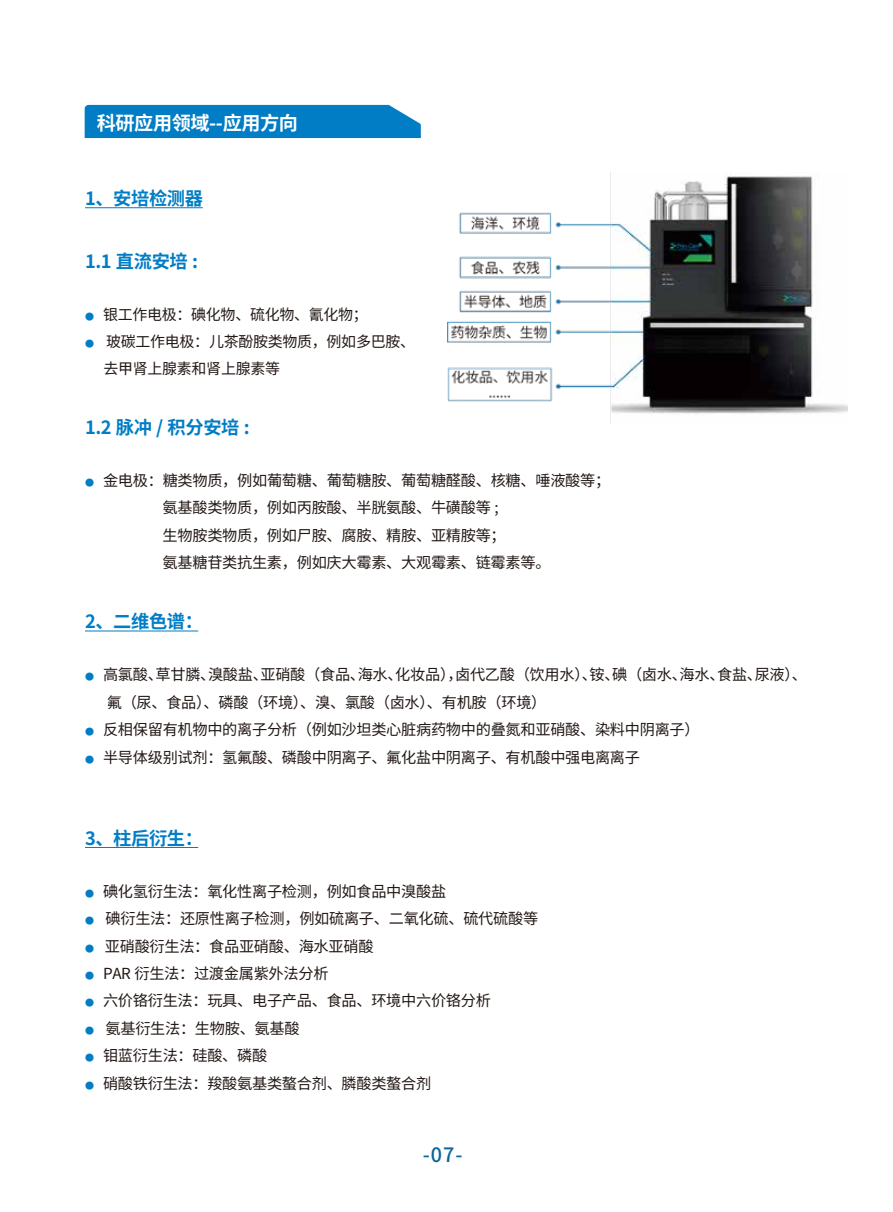
<style>
.page{position:relative;width:893px;height:1212px;background:#fff}
.page>*{position:absolute;margin:0;border:0;box-sizing:border-box;transform-origin:0 0}
.t1{font:500 19.8px "Source Han Sans CN";color:#0a6697}
.t2{font:700 19.2px "Noto Sans Hans";letter-spacing:-.02em;color:#fff}
.t3{font:700 18.3px "Noto Sans Hans";letter-spacing:-.02em;color:#007dc5}
.t4{font:15.15px/27.5px "Noto Sans Hans";letter-spacing:-.02em;color:#221815}
.t5{font:15px/27.5px "Noto Sans Hans";letter-spacing:-.02em;color:#221815}
.s1{font-size:9px;color:#007dc5}
</style>
<div class="page">
<hr style="left:85px;top:207px;width:118px;height:1px;background:#007dc5">
<hr style="left:85px;top:630px;width:113px;height:1px;background:#007dc5">
<hr style="left:85px;top:847px;width:113px;height:1px;background:#007dc5">
<img style="left:448px;top:173px;width:399px;height:250px">
<div style="left:85px;top:105px;width:336px;height:33px;background:#007dc5"></div>
<p class="t2" style="left:97px;top:112px;width:203px">科研应用领域--应用方向</p>
<p class="t3" style="left:85px;top:188px;width:120px">1、安培检测器</p>
<p class="t3" style="left:85px;top:251px;width:114px">1.1 直流安培 :</p>
<p class="t5" style="left:85px;top:301px;width:284px"><span class="s1">●</span> 银工作电极：碘化物、硫化物、氰化物；</p>
<p class="t5" style="left:103px;top:328px;width:313px;text-indent:-18px"><span class="s1">●</span> 玻碳工作电极：儿茶酚胺类物质，例如多巴胺、去甲肾上腺素和肾上腺素等</p>
<p class="t3" style="left:85px;top:417px;width:166px">1.2 脉冲 / 积分安培 :</p>
<p class="t4" style="left:163px;top:467px;width:449px;text-indent:-78px"><span class="s1">●</span> 金电极：糖类物质，例如葡萄糖、葡萄糖胺、葡萄糖醛酸、核糖、唾液酸等；氨基酸类物质，例如丙胺酸、半胱氨酸、牛磺酸等 ;<br>生物胺类物质，例如尸胺、腐胺、精胺、亚精胺等；<br>氨基糖苷类抗生素，例如庆大霉素、大观霉素、链霉素等。</p>
<p class="t3" style="left:85px;top:611px;width:120px">2、二维色谱：</p>
<p class="t4" style="left:107px;top:661px;width:702px;text-indent:-22px"><span class="s1">●</span> 高氯酸、草甘膦、溴酸盐、亚硝酸（食品、海水、化妆品），卤代乙酸（饮用水）、铵、碘（卤水、海水、食盐、尿液）、氟（尿、食品）、磷酸（环境）、溴、氯酸（卤水）、有机胺（环境）</p>
<p class="t4" style="left:85px;top:716px;width:616px"><span class="s1">●</span> 反相保留有机物中的离子分析（例如沙坦类心脏病药物中的叠氮和亚硝酸、染料中阴离子）</p>
<p class="t4" style="left:85px;top:743px;width:557px"><span class="s1">●</span> 半导体级别试剂：氢氟酸、磷酸中阴离子、氟化盐中阴离子、有机酸中强电离离子</p>
<p class="t3" style="left:85px;top:828px;width:120px">3、柱后衍生：</p>
<p class="t4" style="left:85px;top:878px;width:363px"><span class="s1">●</span> 碘化氢衍生法：氧化性离子检测，例如食品中溴酸盐</p>
<p class="t4" style="left:85px;top:905px;width:455px"><span class="s1">●</span> 碘衍生法：还原性离子检测，例如硫离子、二氧化硫、硫代硫酸等</p>
<p class="t4" style="left:85px;top:933px;width:290px"><span class="s1">●</span> 亚硝酸衍生法：食品亚硝酸、海水亚硝酸</p>
<p class="t4" style="left:85px;top:960px;width:245px"><span class="s1">●</span> PAR 衍生法：过渡金属紫外法分析</p>
<p class="t4" style="left:85px;top:987px;width:407px"><span class="s1">●</span> 六价铬衍生法：玩具、电子产品、食品、环境中六价铬分析</p>
<p class="t4" style="left:85px;top:1015px;width:216px"><span class="s1">●</span> 氨基衍生法：生物胺、氨基酸</p>
<p class="t4" style="left:85px;top:1042px;width:184px"><span class="s1">●</span> 钼蓝衍生法：硅酸、磷酸</p>
<p class="t4" style="left:85px;top:1069px;width:348px"><span class="s1">●</span> 硝酸铁衍生法：羧酸氨基类螯合剂、膦酸类螯合剂</p>
<h1 class="t1" style="left:423px;top:1143px;width:41px">-07-</h1>
</div>
